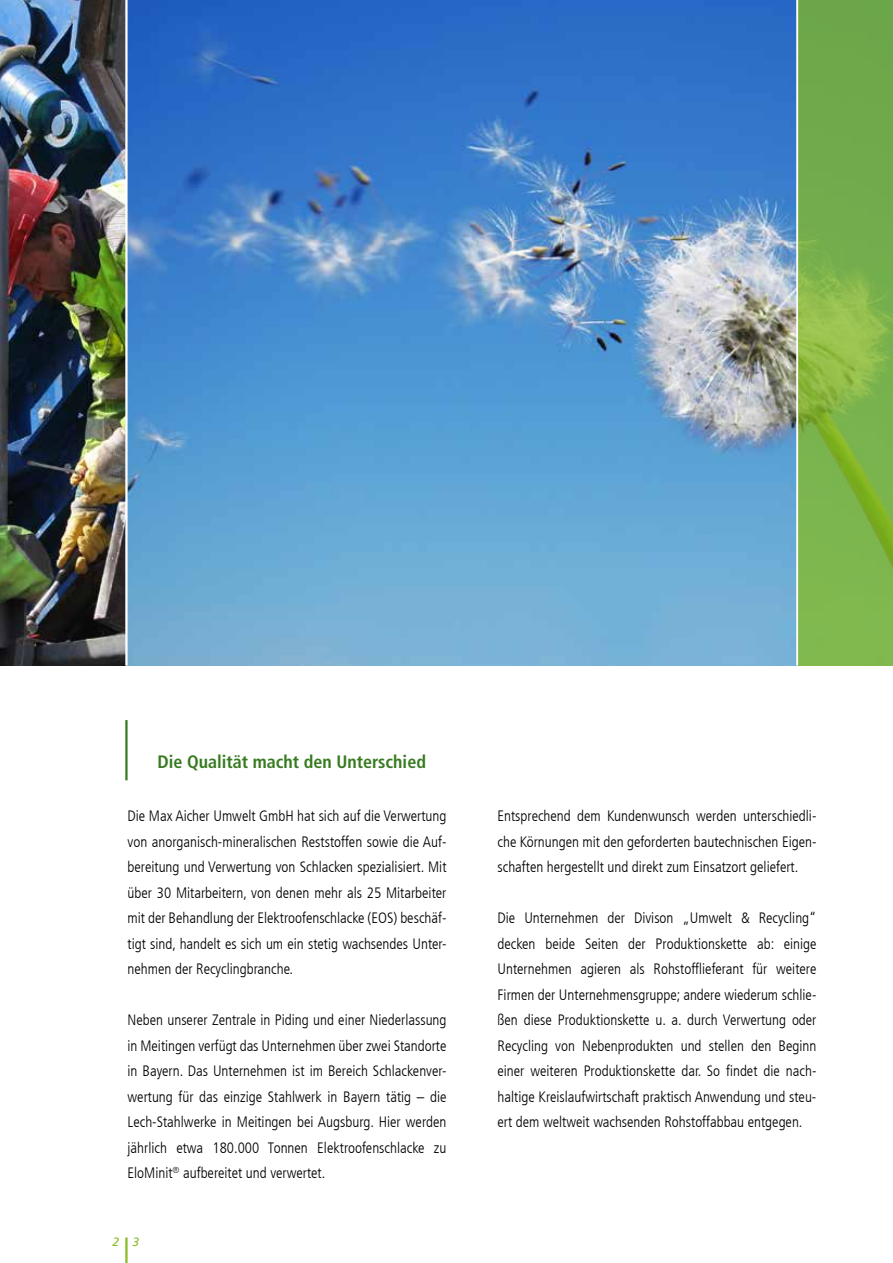
<style>
.page{position:relative;width:893px;height:1263px;background:#fff}
.page>*{position:absolute;margin:0;border:0;box-sizing:border-box;transform-origin:0 0}
.t1{font:700 condensed 18px "Frutiger LT Com";color:#377b20}
.t2{font:300 condensed 15px/25.5px "Frutiger LT Com";color:#000;text-align:justify}
.t3{font:italic 12px "Frutiger LT Com";color:#85bc22}
</style>
<div class="page">
<img style="left:0;top:0;width:125px;height:665px">
<img style="left:128px;top:0;width:668px;height:665px">
<hr style="left:125px;top:720px;width:3px;height:60px;background:#377b20">
<hr style="left:125px;top:1237px;width:3px;height:26px;background:#85bc22">
<svg style="left:798px;top:0;width:95px;height:665px;background:#7cb24a"></svg>
<p class="t1" style="left:157px;top:751px;width:270px">Die Qualität macht den Unterschied</p>
<p class="t2" style="left:128px;top:803px;width:320px">Die Max Aicher Umwelt GmbH hat sich auf die Verwertung von anorganisch-mineralischen Reststoffen sowie die Auf&shy;bereitung und Verwertung von Schlacken spezialisiert. Mit über 30 Mitarbeitern, von denen mehr als 25 Mitarbeiter mit der Behandlung der Elektroofenschlacke (EOS) beschäf&shy;tigt sind, handelt es sich um ein stetig wachsendes Unter&shy;nehmen der Recyclingbranche.</p>
<p class="t2" style="left:128px;top:1007px;width:320px">Neben unserer Zentrale in Piding und einer Niederlassung in Meitingen verfügt das Unternehmen über zwei Standorte in Bayern. Das Unternehmen ist im Bereich Schlackenver&shy;wertung für das einzige Stahlwerk in Bayern tätig – die Lech-Stahlwerke in Meitingen bei Augsburg. Hier werden jährlich etwa 180.000 Tonnen Elektroofenschlacke zu EloMinit<sup>®</sup> aufbereitet und verwertet.</p>
<p class="t3" style="left:112px;top:1235px;width:28px">2 3</p>
<p class="t2" style="left:497px;top:803px;width:320px">Entsprechend dem Kundenwunsch werden unterschiedli&shy;che Körnungen mit den geforderten bautechnischen Eigen&shy;schaften hergestellt und direkt zum Einsatzort geliefert.</p>
<p class="t2" style="left:497px;top:905px;width:320px">Die Unternehmen der Divison „Umwelt &amp; Recycling“ decken beide Seiten der Produktionskette ab: einige Unternehmen agieren als Rohstofflieferant für weitere Firmen der Unternehmensgruppe; andere wiederum schlie&shy;ßen diese Produktionskette u. a. durch Verwertung oder Recycling von Nebenprodukten und stellen den Beginn einer weiteren Produktionskette dar. So findet die nach&shy;haltige Kreislaufwirtschaft praktisch Anwendung und steu&shy;ert dem weltweit wachsenden Rohstoffabbau entgegen.</p>
</div>
